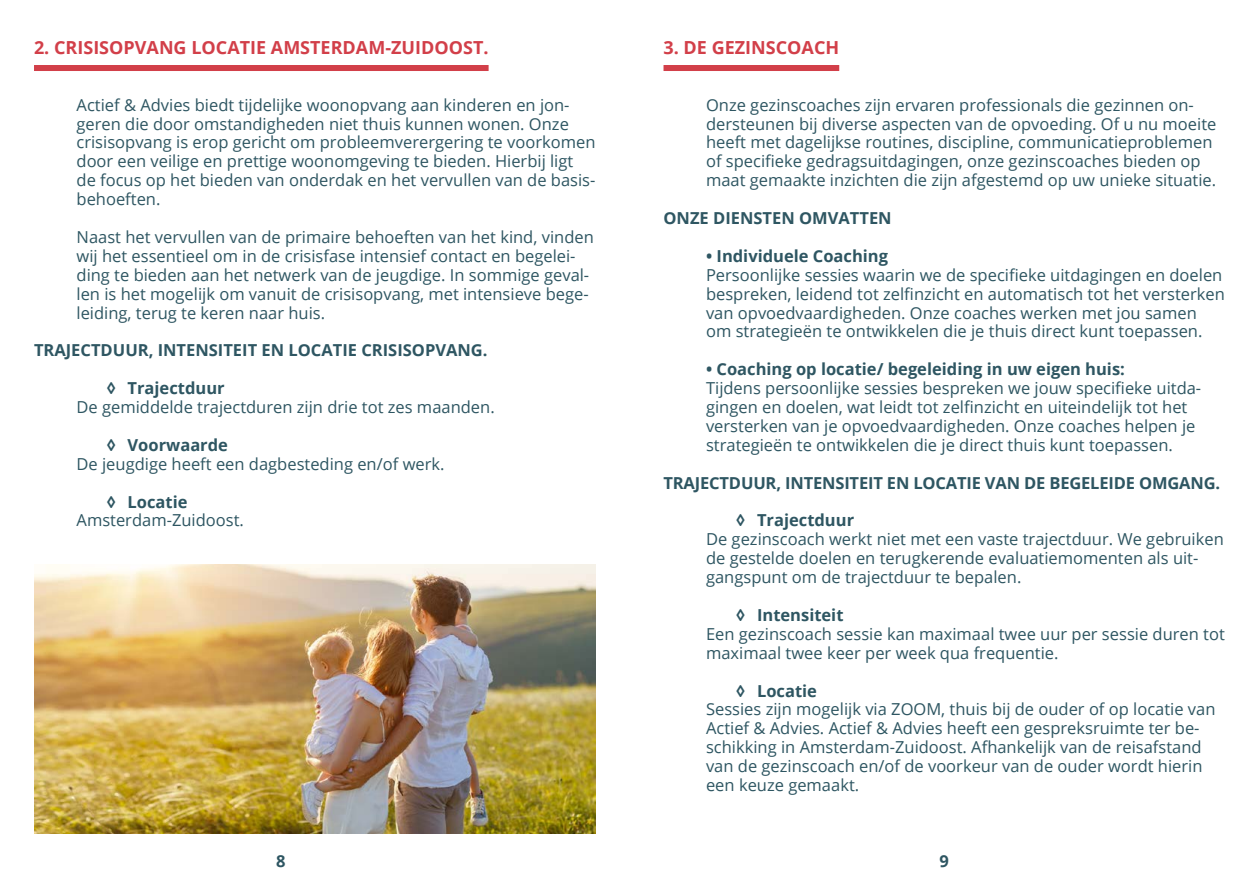
<style>
.page{position:relative;width:1259px;height:893px;background:#fff}
.page>*{position:absolute;margin:0;border:0;box-sizing:border-box;transform-origin:0 0}
.t1{font:700 18px "Open Sans";color:#d23f49}
.t2{font:16.5px/18.9px "Open Sans";color:#2e5662}
.t3{font:700 16.5px "Open Sans";color:#2e5662}
</style>
<div class="page">
<div style="left:34px;top:65px;width:454px;height:6px;background:#d23f49"></div>
<div style="left:663px;top:65px;width:176px;height:6px;background:#d23f49"></div>
<img style="left:34px;top:564px;width:561px;height:269px">
<p class="t1" style="left:34px;top:35px;width:456px">2. CRISISOPVANG LOCATIE AMSTERDAM-ZUIDOOST.</p>
<p class="t1" style="left:663px;top:35px;width:177px">3. DE GEZINSCOACH</p>
<p class="t2" style="left:77px;top:95px;width:520px">Actief &amp; Advies biedt tijdelijke woonopvang aan kinderen en jon&shy;geren die door omstandigheden niet thuis kunnen wonen. Onze crisisopvang is erop gericht om probleemverergering te voorkomen door een veilige en prettige woonomgeving te bieden. Hierbij ligt de focus op het bieden van onderdak en het vervullen van de basis&shy;behoeften.</p>
<p class="t2" style="left:77px;top:227px;width:519px">Naast het vervullen van de primaire behoeften van het kind, vinden wij het essentieel om in de crisisfase intensief contact en begelei&shy;ding te bieden aan het netwerk van de jeugdige. In sommige geval&shy;len is het mogelijk om vanuit de crisisopvang, met intensieve bege&shy;leiding, terug te keren naar huis.</p>
<p class="t3" style="left:34px;top:339px;width:455px">TRAJECTDUUR, INTENSITEIT EN LOCATIE CRISISOPVANG.</p>
<p class="t3" style="left:106px;top:376px;width:120px">◊ Trajectduur</p>
<p class="t2" style="left:77px;top:397px;width:420px">De gemiddelde trajectduren zijn drie tot zes maanden.</p>
<p class="t3" style="left:106px;top:433px;width:123px">◊ Voorwaarde</p>
<p class="t2" style="left:77px;top:454px;width:369px">De jeugdige heeft een dagbesteding en/of werk.</p>
<p class="t3" style="left:106px;top:490px;width:83px">◊ Locatie</p>
<p class="t2" style="left:77px;top:511px;width:169px">Amsterdam-Zuidoost.</p>
<p class="t2" style="left:706px;top:95px;width:512px">Onze gezinscoaches zijn ervaren professionals die gezinnen on&shy;dersteunen bij diverse aspecten van de opvoeding. Of u nu moeite heeft met dagelijkse routines, discipline, communicatieproblemen of specifieke gedragsuitdagingen, onze gezinscoaches bieden op maat gemaakte inzichten die zijn afgestemd op uw unieke situatie.</p>
<p class="t3" style="left:663px;top:206px;width:230px">ONZE DIENSTEN OMVATTEN</p>
<p class="t3" style="left:706px;top:244px;width:184px">• Individuele Coaching</p>
<p class="t2" style="left:706px;top:265px;width:520px">Persoonlijke sessies waarin we de specifieke uitdagingen en doelen bespreken, leidend tot zelfinzicht en automatisch tot het versterken van opvoedvaardigheden. Onze coaches werken met jou samen om strategieën te ontwikkelen die je thuis direct kunt toepassen.</p>
<p class="t3" style="left:706px;top:358px;width:420px">• Coaching op locatie/ begeleiding in uw eigen huis:</p>
<p class="t2" style="left:706px;top:378px;width:496px">Tijdens persoonlijke sessies bespreken we jouw specifieke uitda&shy;gingen en doelen, wat leidt tot zelfinzicht en uiteindelijk tot het versterken van je opvoedvaardigheden. Onze coaches helpen je strategieën te ontwikkelen die je direct thuis kunt toepassen.</p>
<p class="t3" style="left:663px;top:471px;width:558px">TRAJECTDUUR, INTENSITEIT EN LOCATIE VAN DE BEGELEIDE OMGANG.</p>
<p class="t3" style="left:736px;top:509px;width:120px">◊ Trajectduur</p>
<p class="t2" style="left:706px;top:529px;width:519px">De gezinscoach werkt niet met een vaste trajectduur. We gebruiken de gestelde doelen en terugkerende evaluatiemomenten als uit&shy;gangspunt om de trajectduur te bepalen.</p>
<p class="t3" style="left:736px;top:603px;width:109px">◊ Intensiteit</p>
<p class="t2" style="left:706px;top:624px;width:520px">Een gezinscoach sessie kan maximaal twee uur per sessie duren tot maximaal twee keer per week qua frequentie.</p>
<p class="t3" style="left:736px;top:679px;width:83px">◊ Locatie</p>
<p class="t2" style="left:706px;top:700px;width:511px">Sessies zijn mogelijk via ZOOM, thuis bij de ouder of op locatie van Actief &amp; Advies. Actief &amp; Advies heeft een gespreksruimte ter be&shy;schikking in Amsterdam-Zuidoost. Afhankelijk van de reisafstand van de gezinscoach en/of de voorkeur van de ouder wordt hierin een keuze gemaakt.</p>
<p class="t3" style="left:276px;top:849px;width:11px">8</p>
<p class="t3" style="left:939px;top:849px;width:11px">9</p>
</div>
